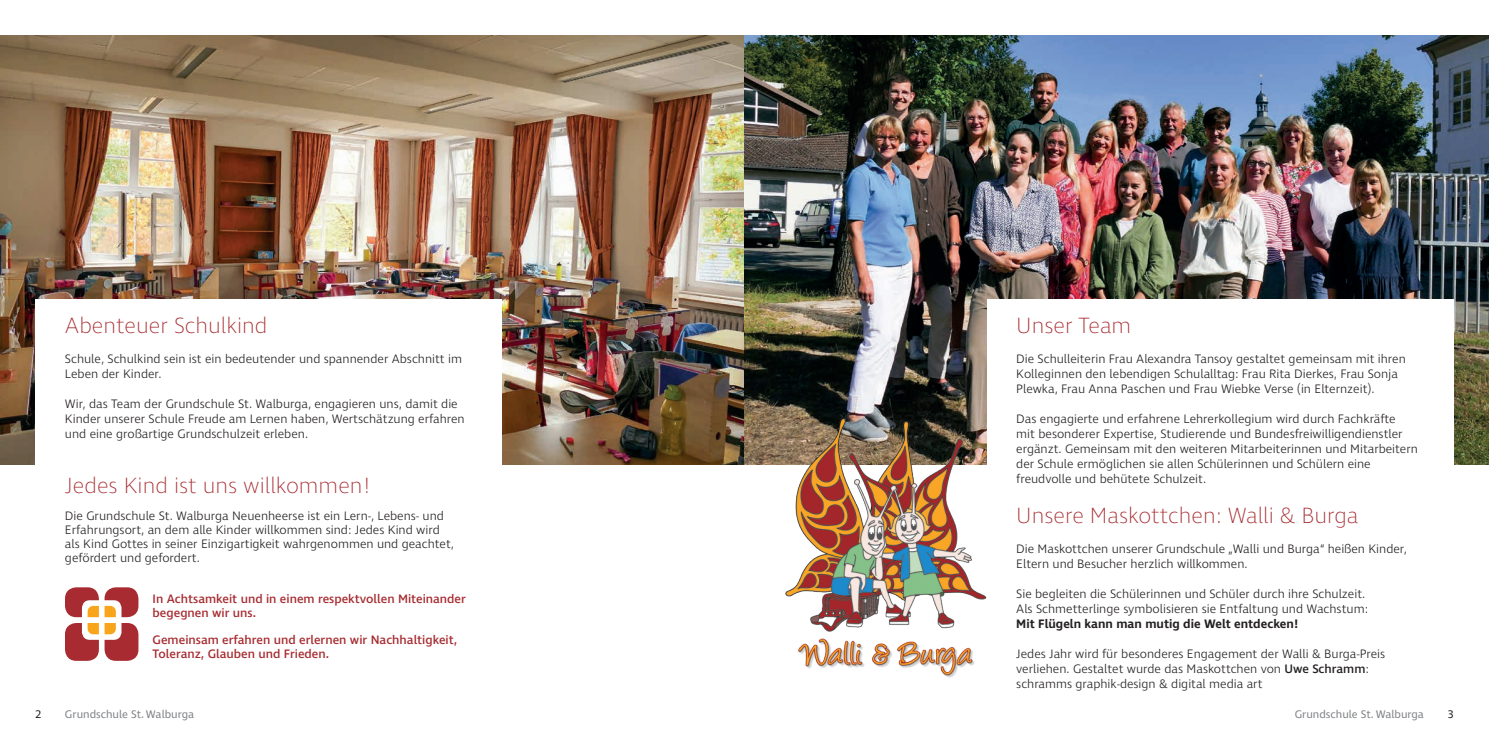
<style>
.page{position:relative;width:1489px;height:745px;background:#fff}
.page>*{position:absolute;margin:0;border:0;box-sizing:border-box;transform-origin:0 0}
.t1{font:200 22.5px "Ingra";color:#a72b30}
.t2{font:300 12.5px/15px "Ingra";color:#231f20}
.t3{font:500 12.5px/13.8px "Ingra";color:#a72b30}
.t4{font:600 12.5px "Ingra";color:#231f20}
.t5{font:11.25px "Ingra";color:#808285}
.t6{font:11.25px "Ingra";color:#231f20}
.s1{font-weight:500}
</style>
<div class="page">
<img style="left:0;top:35px;width:1488px;height:429px">
<svg style="left:105px;top:623px;width:33px;height:37px"></svg>
<svg style="left:105px;top:587px;width:33px;height:29px"></svg>
<svg style="left:65px;top:587px;width:34px;height:29px"></svg>
<svg style="left:65px;top:623px;width:34px;height:37px"></svg>
<div style="left:35px;top:299px;width:467px;height:181px;background:#fff"></div>
<img style="left:769px;top:411px;width:218px;height:267px">
<div style="left:986px;top:299px;width:467px;height:181px;background:#fff"></div>
<h1 class="t1" style="left:65px;top:311px;width:204px">Abenteuer Schulkind</h1>
<p class="t2" style="left:65px;top:351px;width:398px">Schule, Schulkind sein ist ein bedeutender und spannender Abschnitt im<br>Leben der Kinder.</p>
<p class="t2" style="left:65px;top:396px;width:401px">Wir, das Team der Grundschule St. Walburga, engagieren uns, damit die<br>Kinder unserer Schule Freude am Lernen haben, Wertschätzung erfahren und eine großartige Grundschulzeit erleben.</p>
<h1 class="t1" style="left:65px;top:471px;width:307px">Jedes Kind ist uns willkommen!</h1>
<p class="t2" style="left:65px;top:509px;width:390px;line-height:13.8px">Die Grundschule St. Walburga Neuenheerse ist ein Lern-, Lebens- und Erfahrungsort, an dem alle Kinder willkommen sind: Jedes Kind wird als Kind Gottes in seiner Einzigartigkeit wahrgenommen und geachtet, gefördert und gefordert.</p>
<p class="t3" style="left:153px;top:592px;width:315px">In Achtsamkeit und in einem respektvollen Miteinander begegnen wir uns.</p>
<p class="t3" style="left:153px;top:633px;width:306px">Gemeinsam erfahren und erlernen wir Nachhaltigkeit,<br>Toleranz, Glauben und Frieden.</p>
<h1 class="t1" style="left:1016px;top:311px;width:117px">Unser Team</h1>
<p class="t2" style="left:1016px;top:351px;width:391px">Die Schulleiterin Frau Alexandra Tansoy gestaltet gemeinsam mit ihren<br>Kolleginnen den lebendigen Schulalltag: Frau Rita Dierkes, Frau Sonja<br>Plewka, Frau Anna Paschen und Frau Wiebke Verse (in Elternzeit).</p>
<p class="t2" style="left:1016px;top:411px;width:403px">Das engagierte und erfahrene Lehrerkollegium wird durch Fachkräfte<br>mit besonderer Expertise, Studierende und Bundesfreiwilligendienstler ergänzt. Gemeinsam mit den weiteren Mitarbeiterinnen und Mitarbeitern der Schule ermöglichen sie allen Schülerinnen und Schülern eine freudvolle und behütete Schulzeit.</p>
<h1 class="t1" style="left:1016px;top:501px;width:344px">Unsere Maskottchen: Walli &amp; Burga</h1>
<p class="t2" style="left:1016px;top:541px;width:392px">Die Maskottchen unserer Grundschule „Walli und Burga“ heißen Kinder,<br>Eltern und Besucher herzlich willkommen.</p>
<p class="t2" style="left:1016px;top:586px;width:353px">Sie begleiten die Schülerinnen und Schüler durch ihre Schulzeit.<br>Als Schmetterlinge symbolisieren sie Entfaltung und Wachstum:</p>
<p class="t4" style="left:1016px;top:615px;width:283px">Mit Flügeln kann man mutig die Welt entdecken!</p>
<p class="t2" style="left:1016px;top:646px;width:370px">Jedes Jahr wird für besonderes Engagement der Walli &amp; Burga-Preis verliehen. Gestaltet wurde das Maskottchen von <span class="s1">Uwe Schramm</span>: schramms graphik-design &amp; digital media art</p>
<p class="t6" style="left:35px;top:706px;width:7px">2</p>
<p class="t5" style="left:65px;top:706px;width:131px">Grundschule St. Walburga</p>
<p class="t5" style="left:1294px;top:706px;width:131px">Grundschule St. Walburga</p>
<p class="t6" style="left:1447px;top:706px;width:7px">3</p>
</div>
